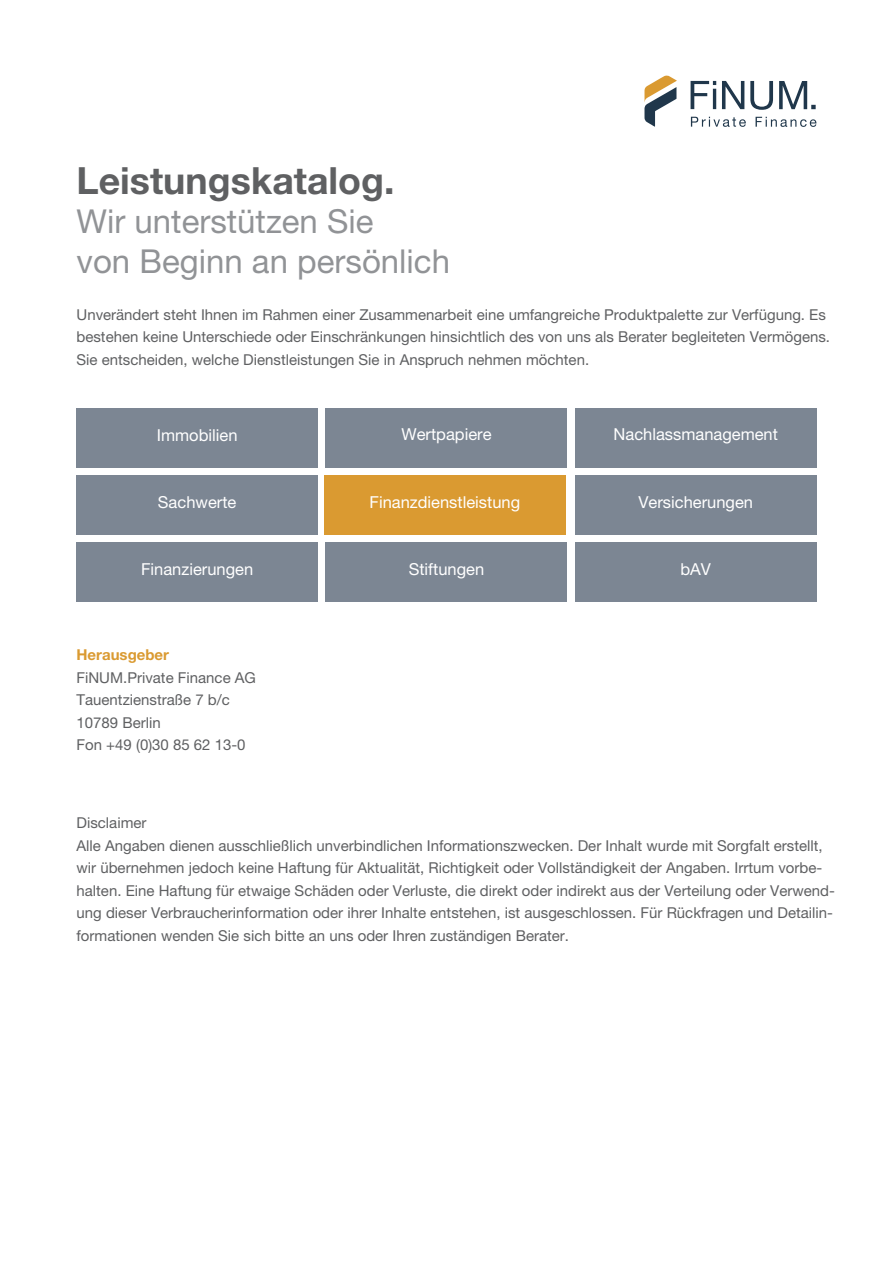
<style>
.page{position:relative;width:893px;height:1263px;background:#fff}
.page>*{position:absolute;margin:0;border:0;box-sizing:border-box;transform-origin:0 0}
.t1{font:700 37.5px "Helvetica Neue LT Pro";color:#5f6062}
.t2{font:33px/39.6px "Helvetica Neue LT Pro";color:#919396}
.t3{font:16.5px "Helvetica Neue LT Pro";color:#fff}
.t4{font:15px/22.5px "Helvetica Neue LT Pro";color:#5f6062}
.t5{font:700 15px "Helvetica Neue LT Pro";color:#da9a31}
</style>
<div class="page">
<svg style="left:644px;top:75px;width:33px;height:52px"></svg>
<svg style="left:691px;top:81px;width:25px;height:28px"></svg>
<svg style="left:722px;top:81px;width:22px;height:28px"></svg>
<svg style="left:750px;top:81px;width:23px;height:29px"></svg>
<svg style="left:779px;top:81px;width:37px;height:28px"></svg>
<svg style="left:691px;top:117px;width:55px;height:10px"></svg>
<svg style="left:756px;top:117px;width:60px;height:10px"></svg>
<div style="left:77px;top:408px;width:241px;height:60px;background:#7c8693"></div>
<div style="left:326px;top:408px;width:241px;height:60px;background:#7c8693"></div>
<div style="left:575px;top:408px;width:241px;height:60px;background:#7c8693"></div>
<div style="left:77px;top:475px;width:241px;height:60px;background:#7c8693"></div>
<div style="left:77px;top:542px;width:241px;height:60px;background:#7c8693"></div>
<div style="left:326px;top:542px;width:241px;height:60px;background:#7c8693"></div>
<div style="left:575px;top:542px;width:241px;height:60px;background:#7c8693"></div>
<div style="left:324px;top:475px;width:242px;height:60px;background:#da9a31"></div>
<div style="left:575px;top:475px;width:241px;height:60px;background:#7c8693"></div>
<h1 class="t1" style="left:77px;top:157px;width:319px">Leistungskatalog.</h1>
<h2 class="t2" style="left:77px;top:201px;width:375px">Wir unterstützen Sie<br>von Beginn an persönlich</h2>
<p class="t4" style="left:77px;top:303px;width:755px">Unverändert steht Ihnen im Rahmen einer Zusammenarbeit eine umfangreiche Produktpalette zur Verfügung. Es bestehen keine Unterschiede oder Einschränkungen hinsichtlich des von uns als Berater begleiteten Vermögens.<br>Sie entscheiden, welche Dienstleistungen Sie in Anspruch nehmen möchten.</p>
<p class="t3" style="left:157px;top:425px;width:82px">Immobilien</p>
<p class="t3" style="left:401px;top:424px;width:92px">Wertpapiere</p>
<p class="t3" style="left:614px;top:424px;width:166px">Nachlassmanagement</p>
<p class="t3" style="left:158px;top:492px;width:80px">Sachwerte</p>
<p class="t3" style="left:370px;top:492px;width:152px">Finanzdienstleistung</p>
<p class="t3" style="left:638px;top:492px;width:116px">Versicherungen</p>
<p class="t3" style="left:141px;top:559px;width:114px">Finanzierungen</p>
<p class="t3" style="left:409px;top:559px;width:77px">Stiftungen</p>
<p class="t3" style="left:680px;top:559px;width:32px">bAV</p>
<p class="t5" style="left:77px;top:645px;width:94px">Herausgeber</p>
<p class="t4" style="left:77px;top:666px;width:181px">FiNUM.Private Finance AG<br>Tauentzienstraße 7 b/c<br>10789 Berlin<br>Fon +49 (0)30 85 62 13-0</p>
<p class="t4" style="left:77px;top:812px;width:760px">Disclaimer<br>Alle Angaben dienen ausschließlich unverbindlichen Informationszwecken. Der Inhalt wurde mit Sorgfalt erstellt, wir übernehmen jedoch keine Haftung für Aktualität, Richtigkeit oder Vollständigkeit der Angaben. Irrtum vorbe&shy;halten. Eine Haftung für etwaige Schäden oder Verluste, die direkt oder indirekt aus der Verteilung oder Verwend&shy;ung dieser Verbraucherinformation oder ihrer Inhalte entstehen, ist ausgeschlossen. Für Rückfragen und Detailin&shy;formationen wenden Sie sich bitte an uns oder Ihren zuständigen Berater.</p>
</div>
